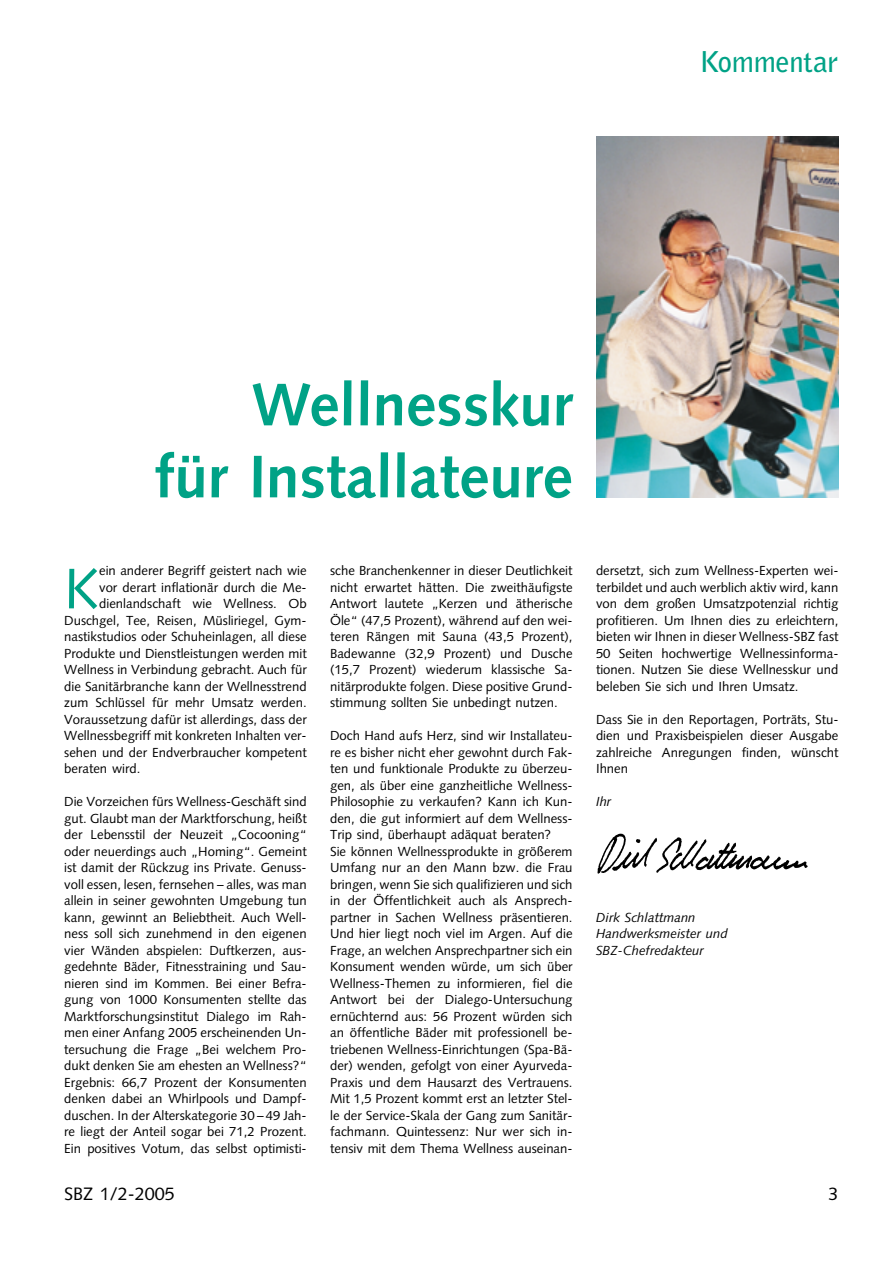
<style>
.page{position:relative;width:893px;height:1263px;background:#fff}
.page>*{position:absolute;margin:0;border:0;box-sizing:border-box;transform-origin:0 0}
.t1{font:700 60px/72px "Syntax";color:#00a286;text-align:right}
.t2{font:57.15px "Syntax";color:#00a286}
.t3{font:700 28.5px "Bell Gothic";letter-spacing:-.01em;color:#00a286}
.t4{font:18px "Syntax";color:#000}
.t5{font:13.2px/16.5px "Syntax";color:#000;text-align:justify}
.t6{font:italic 13.2px/16.5px "Syntax";color:#000}
</style>
<div class="page">
<img style="left:596px;top:136px;width:242px;height:361px">
<img style="left:597px;top:833px;width:211px;height:41px">
<h3 class="t3" style="left:699px;top:51px;width:140px">Kommentar</h3>
<h1 class="t1" style="left:154px;top:374px;width:420px">Wellnesskur<br>für Installateure</h1>
<h2 class="t2" style="left:64px;top:565px;width:36px">K</h2>
<p class="t5" style="left:99px;top:564px;width:209px">ein anderer Begriff geistert nach wie</p>
<p class="t5" style="left:99px;top:580px;width:209px">vor derart inflationär durch die Me-</p>
<p class="t5" style="left:99px;top:597px;width:209px">dienlandschaft wie Wellness. Ob</p>
<p class="t5" style="left:64px;top:613px;width:244px">Duschgel, Tee, Reisen, Müsliriegel, Gym-</p>
<p class="t5" style="left:64px;top:630px;width:244px">nastikstudios oder Schuheinlagen, all diese</p>
<p class="t5" style="left:64px;top:646px;width:244px">Produkte und Dienstleistungen werden mit</p>
<p class="t5" style="left:64px;top:663px;width:244px">Wellness in Verbindung gebracht. Auch für</p>
<p class="t5" style="left:64px;top:679px;width:244px">die Sanitärbranche kann der Wellnesstrend</p>
<p class="t5" style="left:64px;top:696px;width:244px">zum Schlüssel für mehr Umsatz werden.</p>
<p class="t5" style="left:64px;top:712px;width:244px">Voraussetzung dafür ist allerdings, dass der</p>
<p class="t5" style="left:64px;top:729px;width:244px">Wellnessbegriff mit konkreten Inhalten ver-</p>
<p class="t5" style="left:64px;top:745px;width:244px">sehen und der Endverbraucher kompetent</p>
<p class="t5" style="left:64px;top:762px;width:78px">beraten wird.</p>
<p class="t5" style="left:64px;top:795px;width:244px">Die Vorzeichen fürs Wellness-Geschäft sind gut. Glaubt man der Marktforschung, heißt der Lebensstil der Neuzeit „Cocooning“ oder neuerdings auch „Homing“. Gemeint ist damit der Rückzug ins Private. Genuss&shy;voll essen, lesen, fernsehen – alles, was man allein in seiner gewohnten Umgebung tun kann, gewinnt an Beliebtheit. Auch Well&shy;ness soll sich zunehmend in den eigenen vier Wänden abspielen: Duftkerzen, aus&shy;gedehnte Bäder, Fitnesstraining und Sau&shy;nieren sind im Kommen. Bei einer Befra&shy;gung von 1000 Konsumenten stellte das Marktforschungsinstitut Dialego im Rah&shy;men einer Anfang 2005 erscheinenden Un&shy;tersuchung die Frage „Bei welchem Pro&shy;dukt denken Sie am ehesten an Wellness?“ Ergebnis: 66,7 Prozent der Konsumenten denken dabei an Whirlpools und Dampf&shy;duschen. In der Alterskategorie 30 – 49 Jah&shy;re liegt der Anteil sogar bei 71,2 Prozent.<br>Ein positives Votum, das selbst optimisti-</p>
<p class="t5" style="left:330px;top:564px;width:244px">sche Branchenkenner in dieser Deutlichkeit nicht erwartet hätten. Die zweithäufigste Antwort lautete „Kerzen und ätherische Öle“ (47,5 Prozent), während auf den wei&shy;teren Rängen mit Sauna (43,5 Prozent), Badewanne (32,9 Prozent) und Dusche (15,7 Prozent) wiederum klassische Sa&shy;nitärprodukte folgen. Diese positive Grund&shy;stimmung sollten Sie unbedingt nutzen.</p>
<p class="t5" style="left:330px;top:729px;width:244px;text-align:left">Doch Hand aufs Herz, sind wir Installateu&shy;re es bisher nicht eher gewohnt durch Fak&shy;ten und funktionale Produkte zu überzeu&shy;gen, als über eine ganzheitliche Wellness-Philosophie zu verkaufen? Kann ich Kun&shy;den, die gut informiert auf dem Wellness-Trip sind, überhaupt adäquat beraten?<br>Sie können Wellnessprodukte in größerem Umfang nur an den Mann bzw. die Frau bringen, wenn Sie sich qualifizieren und sich in der Öffentlichkeit auch als Ansprech&shy;partner in Sachen Wellness präsentieren.<br>Und hier liegt noch viel im Argen. Auf die Frage, an welchen Ansprechpartner sich ein Konsument wenden würde, um sich über Wellness-Themen zu informieren, fiel die Antwort bei der Dialego-Untersuchung ernüchternd aus: 56 Prozent würden sich an öffentliche Bäder mit professionell be&shy;triebenen Wellness-Einrichtungen (Spa-Bä&shy;der) wenden, gefolgt von einer Ayurveda-Praxis und dem Hausarzt des Vertrauens.<br>Mit 1,5 Prozent kommt erst an letzter Stel&shy;le der Service-Skala der Gang zum Sanitär&shy;fachmann. Quintessenz: Nur wer sich in&shy;tensiv mit dem Thema Wellness auseinan-</p>
<p class="t5" style="left:596px;top:564px;width:244px">dersetzt, sich zum Wellness-Experten wei&shy;terbildet und auch werblich aktiv wird, kann von dem großen Umsatzpotenzial richtig profitieren. Um Ihnen dies zu erleichtern, bieten wir Ihnen in dieser Wellness-SBZ fast 50 Seiten hochwertige Wellnessinforma&shy;tionen. Nutzen Sie diese Wellnesskur und beleben Sie sich und Ihren Umsatz.</p>
<p class="t5" style="left:596px;top:712px;width:244px">Dass Sie in den Reportagen, Porträts, Stu&shy;dien und Praxisbeispielen dieser Ausgabe zahlreiche Anregungen finden, wünscht Ihnen</p>
<p class="t6" style="left:596px;top:795px;width:17px">Ihr</p>
<p class="t6" style="left:596px;top:910px;width:133px">Dirk Schlattmann<br>Handwerksmeister und<br>SBZ-Chefredakteur</p>
<h3 class="t4" style="left:64px;top:1186px;width:112px">SBZ 1/2-2005</h3>
<h3 class="t4" style="left:828px;top:1187px;width:12px">3</h3>
</div>
